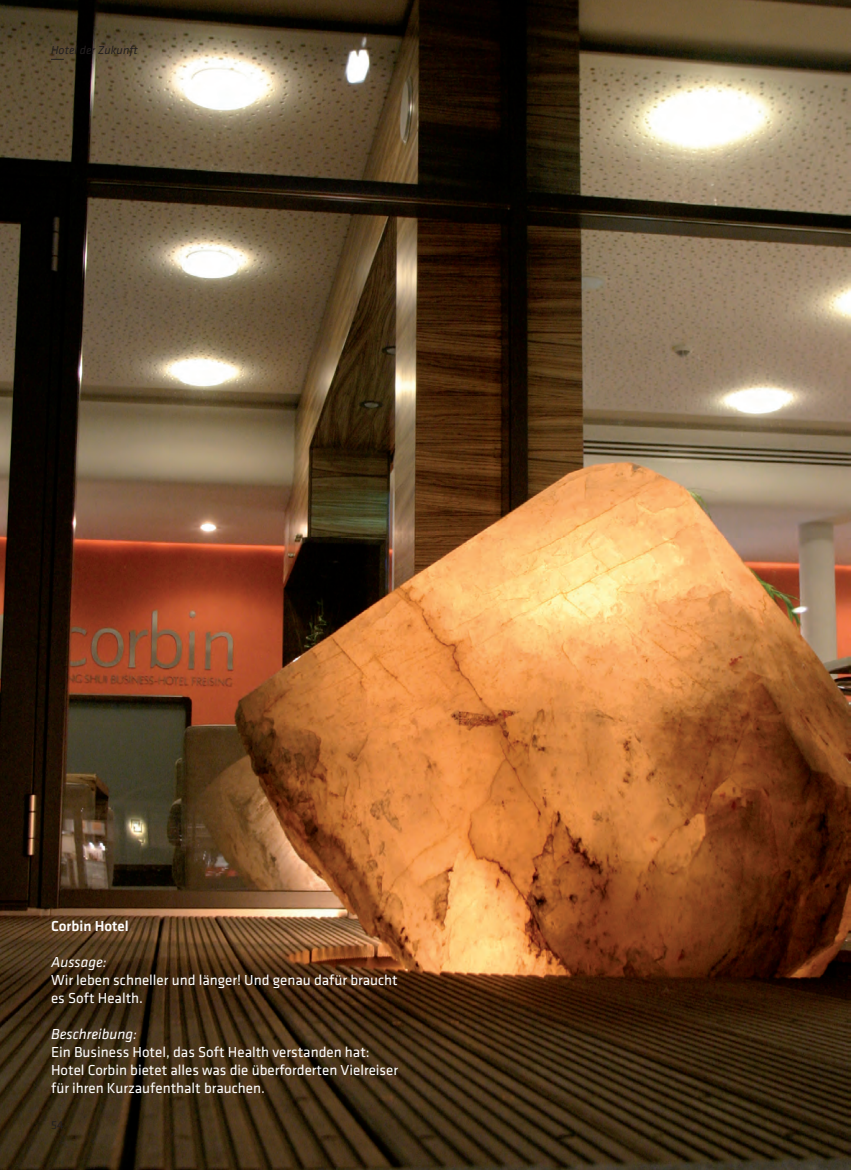
<style>
.page{position:relative;width:851px;height:1170px;background:#fff}
.page>*{position:absolute;margin:0;border:0;box-sizing:border-box;transform-origin:0 0}
.t1{font:15px/18px "Klavika";color:#fff}
.t2{font:italic 15px "Klavika";color:#fff}
.t3{font:500 15px "Klavika";color:#fff}
.t4{font:italic 12px "Klavika";color:#231f20}
.t5{font:12px "Klavika";color:#231f20}
</style>
<div class="page">
<img style="left:0;top:0;width:850px;height:1169px">
<svg style="left:51px;top:59px;width:13px;height:1px"></svg>
<p class="t4" style="left:51px;top:43px;width:88px">Hotel der Zukunft</p>
<p class="t3" style="left:51px;top:917px;width:79px">Corbin Hotel</p>
<p class="t2" style="left:51px;top:953px;width:57px">Aussage:</p>
<p class="t1" style="left:51px;top:970px;width:348px">Wir leben schneller und länger! Und genau dafür braucht es Soft Health.</p>
<p class="t2" style="left:51px;top:1025px;width:88px">Beschreibung:</p>
<p class="t1" style="left:51px;top:1042px;width:348px">Ein Business Hotel, das Soft Health verstanden hat:<br>Hotel Corbin bietet alles was die überforderten Vielreiser für ihren Kurzaufenthalt brauchen.</p>
<p class="t5" style="left:51px;top:1118px;width:14px">54</p>
</div>
